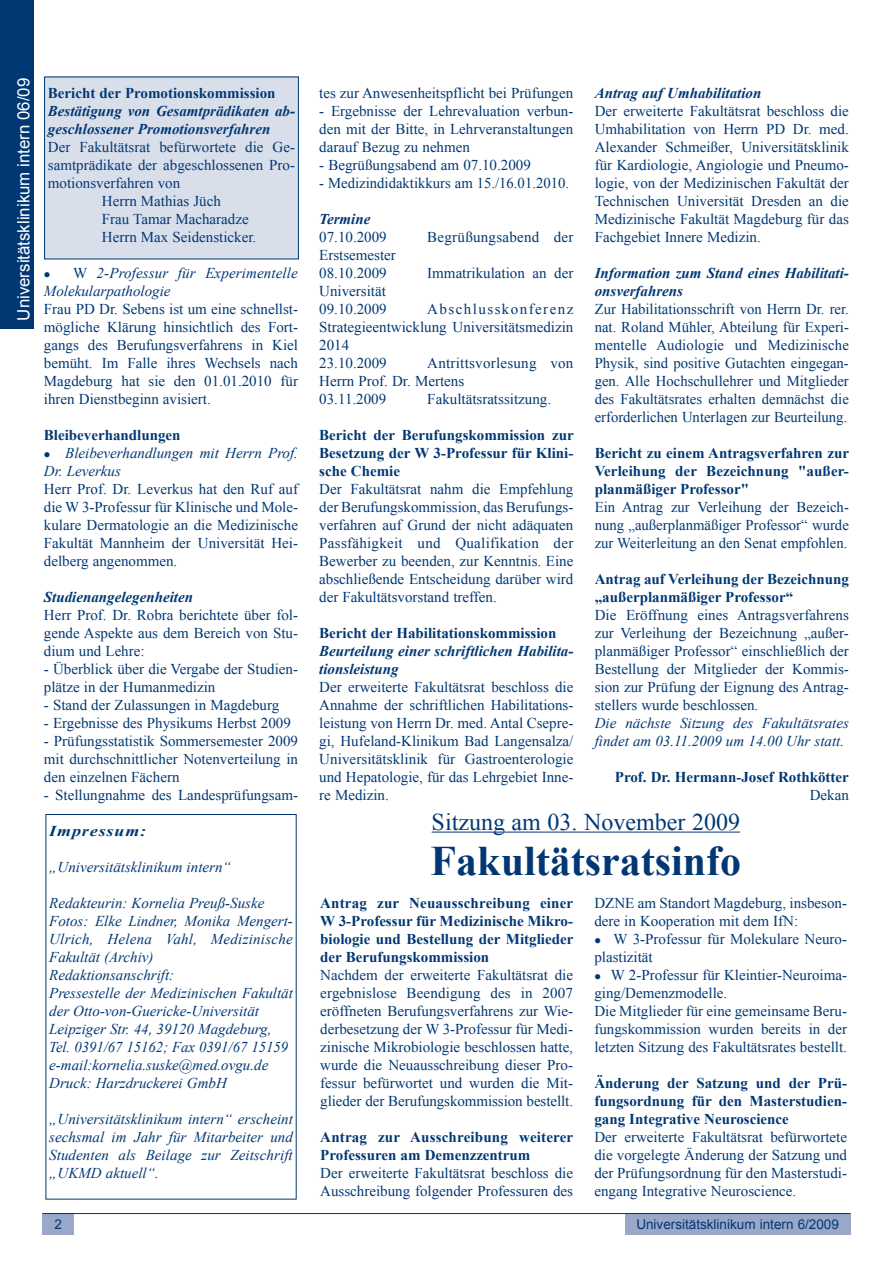
<style>
.page{position:relative;width:893px;height:1263px;background:#fff}
.page>*{position:absolute;margin:0;border:0;box-sizing:border-box;transform-origin:0 0}
.t1{font:700 42px "Times New Roman";color:#013874}
.t2{font:24px "Times New Roman";color:#013874}
.t3{font:16.8px "Arial";color:#fff}
.t4{font:15px/18px "Times New Roman";color:#013874;text-align:justify}
.t5{font:italic 15px/18px "Times New Roman";color:#013874}
.t6{font:700 15px/18px "Times New Roman";color:#013874;text-align:justify}
.t7{font:italic 700 15px/18px "Times New Roman";color:#013874}
.t8{font:15px "Times New Roman";letter-spacing:.02em;color:#013874}
.t9{font:italic 700 15px "Times New Roman";letter-spacing:.05em;color:#013874;scale:1.2 1}
.t10{font:13.5px "Arial";color:#013874}
.s1{font-style:normal}
</style>
<div class="page">
<div style="left:625px;top:1213px;width:225px;height:21px;background:#9ba7c9"></div>
<div style="left:42px;top:1213px;width:32px;height:21px;background:#9ba7c9"></div>
<div style="left:0;top:0;width:34px;height:329px;background:#013874"></div>
<hr style="left:42px;top:1213px;width:808px;height:1px;background:#013874">
<div style="left:45px;top:77px;width:253px;height:182px;background:#d9deeb"></div>
<div style="left:44px;top:77px;width:255px;height:182px;border:1px solid #013874"></div>
<hr style="left:432px;top:832px;width:308px;height:1px;background:#013874">
<p class="t3" style="left:14px;top:321px;width:244px;rotate:-90deg">Universitätsklinikum intern 06/09</p>
<p class="t6" style="left:48px;top:84px;width:229px">Bericht der Promotionskommission</p>
<p class="t7" style="left:48px;top:101px;width:249px">Bestätigung von Gesamtprädikaten ab&shy;geschlossener Promotionsverfahren</p>
<p class="t4" style="left:48px;top:137px;width:249px">Der Fakultätsrat befürwortete die Ge-</p>
<p class="t4" style="left:48px;top:155px;width:249px">samtprädikate der abgeschlossenen Pro-</p>
<p class="t4" style="left:48px;top:173px;width:134px">motionsverfahren von</p>
<p class="t4" style="left:102px;top:191px;width:121px">Herrn Mathias Jüch</p>
<p class="t4" style="left:102px;top:209px;width:148px">Frau Tamar Macharadze</p>
<p class="t4" style="left:102px;top:227px;width:156px">Herrn Max Seidensticker.</p>
<p class="t5" style="left:44px;top:263px;width:255px">● <span class="s1">W</span> 2-Professur für Experimentelle<br>Molekularpathologie</p>
<p class="t4" style="left:44px;top:299px;width:256px">Frau PD Dr. Sebens ist um eine schnellst&shy;mögliche Klärung hinsichtlich des Fort&shy;gangs des Berufungsverfahrens in Kiel bemüht. Im Falle ihres Wechsels nach Magdeburg hat sie den 01.01.2010 für ihren Dienstbeginn avisiert.</p>
<p class="t6" style="left:44px;top:426px;width:138px">Bleibeverhandlungen</p>
<p class="t5" style="left:44px;top:443px;width:256px">● Bleibeverhandlungen mit Herrn Prof.<br>Dr. Leverkus</p>
<p class="t4" style="left:44px;top:479px;width:256px">Herr Prof. Dr. Leverkus hat den Ruf auf die W 3-Professur für Klinische und Mole&shy;kulare Dermatologie an die Medizinische Fakultät Mannheim der Universität Hei&shy;delberg angenommen.</p>
<p class="t7" style="left:44px;top:587px;width:151px">Studienangelegenheiten</p>
<p class="t4" style="left:44px;top:605px;width:256px">Herr Prof. Dr. Robra berichtete über fol&shy;gende Aspekte aus dem Bereich von Stu&shy;dium und Lehre:</p>
<p class="t4" style="left:44px;top:659px;width:256px">- Überblick über die Vergabe der Studien&shy;plätze in der Humanmedizin</p>
<p class="t4" style="left:44px;top:695px;width:237px">- Stand der Zulassungen in Magdeburg</p>
<p class="t4" style="left:44px;top:713px;width:249px">- Ergebnisse des Physikums Herbst 2009</p>
<p class="t4" style="left:44px;top:731px;width:256px">- Prüfungsstatistik Sommersemester 2009 mit durchschnittlicher Notenverteilung in den einzelnen Fächern</p>
<p class="t4" style="left:44px;top:785px;width:256px">- Stellungnahme des Landesprüfungsam-</p>
<p class="t9" style="left:49px;top:822px;width:82px">Impressum:</p>
<p class="t5" style="left:49px;top:857px;width:183px">„Universitätsklinikum intern“</p>
<p class="t5" style="left:49px;top:893px;width:245px">Redakteurin: Kornelia Preuß-Suske Fotos: Elke Lindner, Monika Mengert-Ulrich, Helena Vahl, Medizinische Fakultät (Archiv)<br>Redaktionsanschrift:<br>Pressestelle der Medizinischen Fakultät der Otto-von-Guericke-Universität Leipziger Str. 44, 39120 Magdeburg, Tel. 0391/67 15162; Fax 0391/67 15159 e-mail:kornelia.suske@med.ovgu.de Druck: Harzdruckerei GmbH</p>
<p class="t5" style="left:49px;top:1109px;width:245px;text-align:justify">„Universitätsklinikum intern“ erscheint sechsmal im Jahr für Mitarbeiter und Studenten als Beilage zur Zeitschrift „UKMD aktuell“.</p>
<p class="t4" style="left:319px;top:83px;width:255px">tes zur Anwesenheitspflicht bei Prüfungen</p>
<p class="t4" style="left:319px;top:101px;width:256px">- Ergebnisse der Lehrevaluation verbun&shy;den mit der Bitte, in Lehrveranstaltungen darauf Bezug zu nehmen</p>
<p class="t4" style="left:319px;top:155px;width:213px">- Begrüßungsabend am 07.10.2009</p>
<p class="t4" style="left:319px;top:173px;width:251px">- Medizindidaktikkurs am 15./16.01.2010.</p>
<p class="t7" style="left:319px;top:209px;width:53px">Termine</p>
<p class="t4" style="left:319px;top:227px;width:69px">07.10.2009</p>
<p class="t8" style="left:427px;top:228px;width:148px">Begrüßungsabend der</p>
<p class="t4" style="left:319px;top:245px;width:78px">Erstsemester<br>08.10.2009</p>
<p class="t4" style="left:427px;top:263px;width:148px">Immatrikulation an der</p>
<p class="t4" style="left:319px;top:281px;width:69px">Universität<br>09.10.2009</p>
<p class="t4" style="left:319px;top:299px;width:256px;text-align:left;text-indent:108px">Abschlusskonferenz<br>Strategieentwicklung Universitätsmedizin<br>2014<br>23.10.2009</p>
<p class="t4" style="left:319px;top:353px;width:256px;text-align:left;text-indent:108px">Antrittsvorlesung von<br>Herrn Prof. Dr. Mertens<br>03.11.2009</p>
<p class="t4" style="left:427px;top:389px;width:125px">Fakultätsratssitzung.</p>
<p class="t6" style="left:319px;top:426px;width:256px">Bericht der Berufungskommission zur Besetzung der W 3-Professur für Klini&shy;sche Chemie</p>
<p class="t4" style="left:319px;top:479px;width:256px">Der Fakultätsrat nahm die Empfehlung der Berufungskommission, das Berufungs&shy;verfahren auf Grund der nicht adäquaten Passfähigkeit und Qualifikation der Bewerber zu beenden, zur Kenntnis. Eine abschließende Entscheidung darüber wird der Fakultätsvorstand treffen.</p>
<p class="t6" style="left:319px;top:624px;width:239px">Bericht der Habilitationskommission</p>
<p class="t7" style="left:319px;top:641px;width:256px">Beurteilung einer schriftlichen Habilita&shy;tionsleistung</p>
<p class="t4" style="left:319px;top:677px;width:256px">Der erweiterte Fakultätsrat beschloss die Annahme der schriftlichen Habilitations&shy;leistung von Herrn Dr. med. Antal Csepre&shy;gi, Hufeland-Klinikum Bad Langensalza/ Universitätsklinik für Gastroenterologie und Hepatologie, für das Lehrgebiet Inne&shy;re Medizin.</p>
<p class="t7" style="left:595px;top:83px;width:168px">Antrag auf Umhabilitation</p>
<p class="t4" style="left:595px;top:101px;width:256px">Der erweiterte Fakultätsrat beschloss die Umhabilitation von Herrn PD Dr. med.<br>Alexander Schmeißer, Universitätsklinik für Kardiologie, Angiologie und Pneumo&shy;logie, von der Medizinischen Fakultät der Technischen Universität Dresden an die Medizinische Fakultät Magdeburg für das Fachgebiet Innere Medizin.</p>
<p class="t7" style="left:595px;top:263px;width:256px">Information zum Stand eines Habilitati&shy;onsverfahrens</p>
<p class="t4" style="left:595px;top:299px;width:256px">Zur Habilitationsschrift von Herrn Dr. rer. nat. Roland Mühler, Abteilung für Experi&shy;mentelle Audiologie und Medizinische Physik, sind positive Gutachten eingegan&shy;gen. Alle Hochschullehrer und Mitglieder des Fakultätsrates erhalten demnächst die erforderlichen Unterlagen zur Beurteilung.</p>
<p class="t6" style="left:595px;top:444px;width:256px">Bericht zu einem Antragsverfahren zur Verleihung der Bezeichnung "außer&shy;planmäßiger Professor"</p>
<p class="t4" style="left:595px;top:497px;width:256px">Ein Antrag zur Verleihung der Bezeich&shy;nung „außerplanmäßiger Professor“ wurde zur Weiterleitung an den Senat empfohlen.</p>
<p class="t6" style="left:595px;top:570px;width:256px">Antrag auf Verleihung der Bezeichnung „außerplanmäßiger Professor“</p>
<p class="t4" style="left:595px;top:605px;width:256px">Die Eröffnung eines Antragsverfahrens zur Verleihung der Bezeichnung „außer&shy;planmäßiger Professor“ einschließlich der Bestellung der Mitglieder der Kommis&shy;sion zur Prüfung der Eignung des Antrag&shy;stellers wurde beschlossen.</p>
<p class="t5" style="left:595px;top:713px;width:256px">Die nächste Sitzung des Fakultätsrates findet am 03.11.2009 um 14.00 Uhr statt.</p>
<p class="t6" style="left:615px;top:768px;width:236px">Prof. Dr. Hermann-Josef Rothkötter</p>
<p class="t4" style="left:810px;top:785px;width:41px">Dekan</p>
<h2 class="t2" style="left:432px;top:808px;width:310px">Sitzung am 03. November 2009</h2>
<h1 class="t1" style="left:431px;top:836px;width:312px">Fakultätsratsinfo</h1>
<p class="t6" style="left:320px;top:894px;width:255px">Antrag zur Neuausschreibung einer W 3-Professur für Medizinische Mikro&shy;biologie und Bestellung der Mitglieder der Berufungskommission</p>
<p class="t4" style="left:320px;top:965px;width:254px">Nachdem der erweiterte Fakultätsrat die ergebnislose Beendigung des in 2007 eröffneten Berufungsverfahrens zur Wie&shy;derbesetzung der W 3-Professur für Medi&shy;zinische Mikrobiologie beschlossen hatte, wurde die Neuausschreibung dieser Pro&shy;fessur befürwortet und wurden die Mit&shy;glieder der Berufungskommission bestellt.</p>
<p class="t6" style="left:320px;top:1128px;width:254px">Antrag zur Ausschreibung weiterer<br>Professuren am Demenzzentrum</p>
<p class="t4" style="left:320px;top:1163px;width:254px">Der erweiterte Fakultätsrat beschloss die<br>Ausschreibung folgender Professuren des</p>
<p class="t4" style="left:594px;top:893px;width:254px">DZNE am Standort Magdeburg, insbeson&shy;dere in Kooperation mit dem IfN:</p>
<p class="t4" style="left:594px;top:929px;width:254px">● W 3-Professur für Molekulare Neuro&shy;plastizität</p>
<p class="t4" style="left:594px;top:965px;width:254px;text-align:left">● W 2-Professur für Kleintier-Neuroima&shy;ging/Demenzmodelle.<br>Die Mitglieder für eine gemeinsame Beru&shy;fungskommission wurden bereits in der letzten Sitzung des Fakultätsrates bestellt.</p>
<p class="t6" style="left:594px;top:1074px;width:254px">Änderung der Satzung und der Prü&shy;fungsordnung für den Masterstudien&shy;gang Integrative Neuroscience</p>
<p class="t4" style="left:594px;top:1127px;width:254px">Der erweiterte Fakultätsrat befürwortete die vorgelegte Änderung der Satzung und der Prüfungsordnung für den Masterstudi&shy;engang Integrative Neuroscience.</p>
<p class="t10" style="left:55px;top:1216px;width:9px">2</p>
<p class="t10" style="left:636px;top:1216px;width:204px">Universitätsklinikum intern 6/2009</p>
</div>
